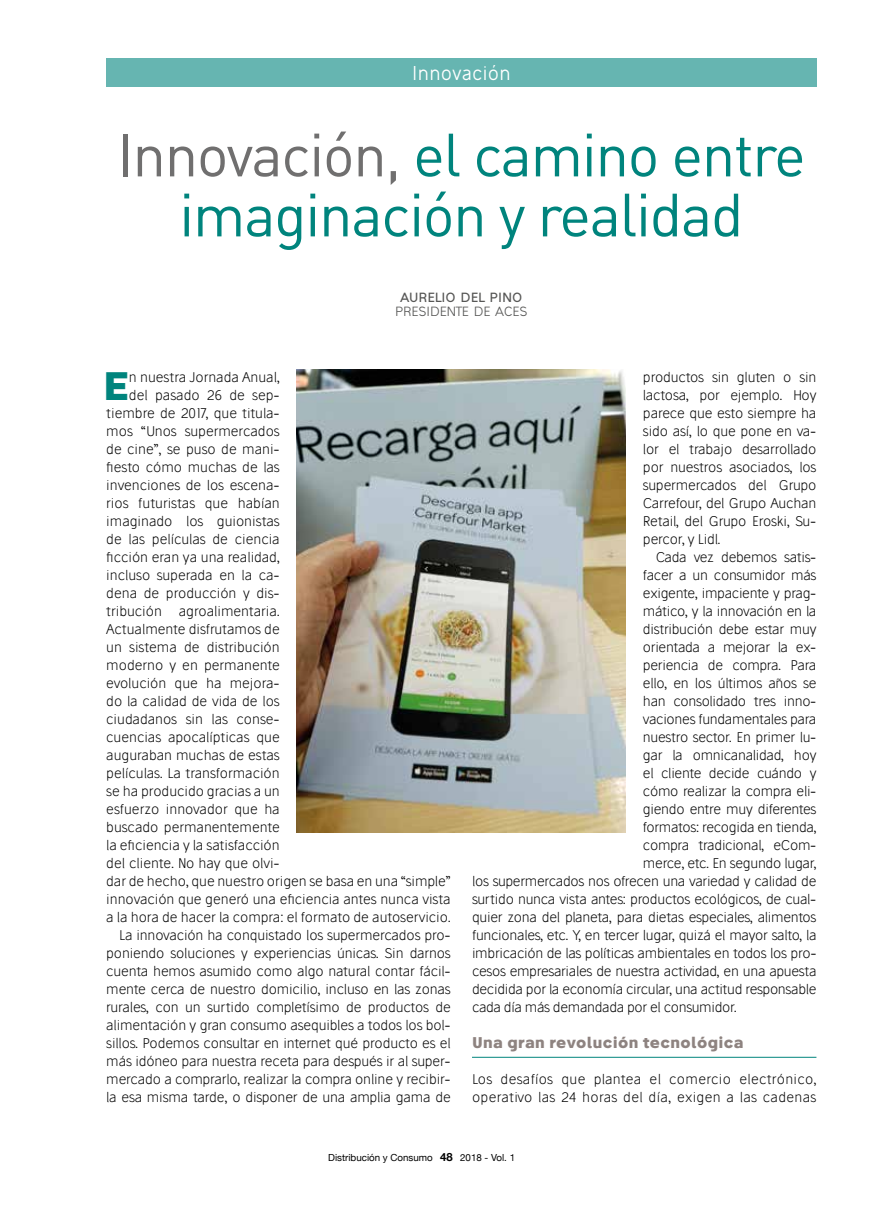
<style>
.page{position:relative;width:893px;height:1212px;background:#fff}
.page>*{position:absolute;margin:0;border:0;box-sizing:border-box;transform-origin:0 0}
.t1{font:60px/60px "DIN";letter-spacing:-.025em;color:#00847d;text-align:center}
.t2{font:700 38.4px "Stilu";color:#00847d}
.t3{font:18px "Ogonek";color:#fff}
.t4{font:700 15px "Stilu";letter-spacing:.025em;color:#8e8380}
.t5{font:300 13.5px/18px "Stilu";letter-spacing:-.01em;color:#000;text-align:justify}
.t6{font:300 13.5px/18px "Stilu";letter-spacing:.025em;color:#000}
.t7{font:12px "Ogonek";color:#575756}
.t8{font:700 12px "Ogonek";color:#575756}
.t9{font:9.75px "Helvetica Neue";color:#000}
.s1{color:#706f6f}
.s2{font-weight:700;font-size:11.25px}
</style>
<div class="page">
<hr style="left:472px;top:1057px;width:344px;height:1px;background:#00847d">
<img style="left:297px;top:370px;width:329px;height:462px">
<div style="left:106px;top:58px;width:710px;height:29px;background:#66b5b1"></div>
<h3 class="t3" style="left:412px;top:60px;width:100px">Innovación</h3>
<h1 class="t1" style="left:117px;top:124px;width:690px"><span class="s1">Innovación,</span> el camino entre imaginación y realidad</h1>
<p class="t8" style="left:400px;top:288px;width:124px">AURELIO DEL PINO</p>
<p class="t7" style="left:395px;top:303px;width:134px">PRESIDENTE DE ACES</p>
<h2 class="t2" style="left:103px;top:360px;width:27px">E</h2>
<p class="t5" style="left:129px;top:368px;width:152px">n nuestra Jornada Anual,</p>
<p class="t5" style="left:129px;top:386px;width:152px">del pasado 26 de sep-</p>
<p class="t5" style="left:106px;top:404px;width:175px">tiembre de 2017, que titula-</p>
<p class="t5" style="left:106px;top:422px;width:175px">mos “Unos supermercados</p>
<p class="t5" style="left:106px;top:440px;width:175px">de cine”, se puso de mani-</p>
<p class="t5" style="left:106px;top:458px;width:175px">fiesto cómo muchas de las</p>
<p class="t5" style="left:106px;top:476px;width:175px">invenciones de los escena-</p>
<p class="t5" style="left:106px;top:494px;width:175px">rios futuristas que habían</p>
<p class="t5" style="left:106px;top:512px;width:175px">imaginado los guionistas</p>
<p class="t5" style="left:106px;top:530px;width:175px">de las películas de ciencia</p>
<p class="t5" style="left:106px;top:548px;width:175px">ficción eran ya una realidad,</p>
<p class="t5" style="left:106px;top:566px;width:175px">incluso superada en la ca-</p>
<p class="t5" style="left:106px;top:584px;width:175px">dena de producción y dis-</p>
<p class="t5" style="left:106px;top:602px;width:175px">tribución agroalimentaria.</p>
<p class="t5" style="left:106px;top:620px;width:175px">Actualmente disfrutamos de</p>
<p class="t5" style="left:106px;top:638px;width:175px">un sistema de distribución</p>
<p class="t5" style="left:106px;top:656px;width:175px">moderno y en permanente</p>
<p class="t5" style="left:106px;top:674px;width:175px">evolución que ha mejora-</p>
<p class="t5" style="left:106px;top:692px;width:175px">do la calidad de vida de los</p>
<p class="t5" style="left:106px;top:710px;width:175px">ciudadanos sin las conse-</p>
<p class="t5" style="left:106px;top:728px;width:175px">cuencias apocalípticas que</p>
<p class="t5" style="left:106px;top:746px;width:175px">auguraban muchas de estas</p>
<p class="t5" style="left:106px;top:764px;width:175px">películas. La transformación</p>
<p class="t5" style="left:106px;top:782px;width:175px">se ha producido gracias a un</p>
<p class="t5" style="left:106px;top:800px;width:175px">esfuerzo innovador que ha</p>
<p class="t5" style="left:106px;top:818px;width:175px">buscado permanentemente</p>
<p class="t5" style="left:106px;top:836px;width:175px">la eficiencia y la satisfacción</p>
<p class="t5" style="left:106px;top:854px;width:175px">del cliente. No hay que olvi-</p>
<p class="t5" style="left:106px;top:872px;width:346px">dar de hecho, que nuestro origen se basa en una “simple”</p>
<p class="t5" style="left:106px;top:890px;width:346px">innovación que generó una eficiencia antes nunca vista</p>
<p class="t5" style="left:106px;top:908px;width:346px">a la hora de hacer la compra: el formato de autoservicio.</p>
<p class="t5" style="left:119px;top:926px;width:333px">La innovación ha conquistado los supermercados pro-</p>
<p class="t5" style="left:106px;top:944px;width:346px">poniendo soluciones y experiencias únicas. Sin darnos</p>
<p class="t5" style="left:106px;top:962px;width:346px">cuenta hemos asumido como algo natural contar fácil-</p>
<p class="t5" style="left:106px;top:980px;width:346px">mente cerca de nuestro domicilio, incluso en las zonas</p>
<p class="t5" style="left:106px;top:998px;width:346px">rurales, con un surtido completísimo de productos de</p>
<p class="t5" style="left:106px;top:1016px;width:346px">alimentación y gran consumo asequibles a todos los bol-</p>
<p class="t5" style="left:106px;top:1034px;width:346px">sillos. Podemos consultar en internet qué producto es el</p>
<p class="t5" style="left:106px;top:1052px;width:346px">más idóneo para nuestra receta para después ir al super-</p>
<p class="t5" style="left:106px;top:1070px;width:346px">mercado a comprarlo, realizar la compra online y recibir-</p>
<p class="t5" style="left:106px;top:1088px;width:346px">la esa misma tarde, o disponer de una amplia gama de</p>
<p class="t5" style="left:643px;top:368px;width:175px">productos sin gluten o sin lactosa, por ejemplo. Hoy parece que esto siempre ha sido así, lo que pone en va&shy;lor el trabajo desarrollado por nuestros asociados, los supermercados del Grupo Carrefour, del Grupo Auchan Retail, del Grupo Eroski, Su&shy;percor, y Lidl.</p>
<p class="t5" style="left:656px;top:548px;width:162px">Cada vez debemos satis-</p>
<p class="t5" style="left:643px;top:566px;width:175px">facer a un consumidor más</p>
<p class="t5" style="left:643px;top:584px;width:175px">exigente, impaciente y prag-</p>
<p class="t5" style="left:643px;top:602px;width:175px">mático, y la innovación en la</p>
<p class="t5" style="left:643px;top:620px;width:175px">distribución debe estar muy</p>
<p class="t5" style="left:643px;top:638px;width:175px">orientada a mejorar la ex-</p>
<p class="t5" style="left:643px;top:656px;width:175px">periencia de compra. Para</p>
<p class="t5" style="left:643px;top:674px;width:175px">ello, en los últimos años se</p>
<p class="t5" style="left:643px;top:692px;width:175px">han consolidado tres inno-</p>
<p class="t5" style="left:643px;top:710px;width:175px">vaciones fundamentales para</p>
<p class="t5" style="left:643px;top:728px;width:175px">nuestro sector. En primer lu-</p>
<p class="t5" style="left:643px;top:746px;width:175px">gar la omnicanalidad, hoy</p>
<p class="t5" style="left:643px;top:764px;width:175px">el cliente decide cuándo y</p>
<p class="t5" style="left:643px;top:782px;width:175px">cómo realizar la compra eli-</p>
<p class="t5" style="left:643px;top:800px;width:175px">giendo entre muy diferentes</p>
<p class="t5" style="left:643px;top:818px;width:175px">formatos: recogida en tienda,</p>
<p class="t5" style="left:643px;top:836px;width:175px">compra tradicional, eCom-</p>
<p class="t5" style="left:643px;top:854px;width:175px">merce, etc. En segundo lugar,</p>
<p class="t5" style="left:472px;top:872px;width:346px">los supermercados nos ofrecen una variedad y calidad de</p>
<p class="t5" style="left:472px;top:890px;width:346px">surtido nunca vista antes: productos ecológicos, de cual-</p>
<p class="t5" style="left:472px;top:908px;width:346px">quier zona del planeta, para dietas especiales, alimentos</p>
<p class="t5" style="left:472px;top:926px;width:346px">funcionales, etc. Y, en tercer lugar, quizá el mayor salto, la</p>
<p class="t5" style="left:472px;top:944px;width:346px">imbricación de las políticas ambientales en todos los pro-</p>
<p class="t5" style="left:472px;top:962px;width:346px">cesos empresariales de nuestra actividad, en una apuesta</p>
<p class="t5" style="left:472px;top:980px;width:346px">decidida por la economía circular, una actitud responsable</p>
<p class="t5" style="left:472px;top:998px;width:266px">cada día más demandada por el consumidor.</p>
<p class="t4" style="left:472px;top:1033px;width:273px">Una gran revolución tecnológica</p>
<p class="t6" style="left:472px;top:1070px;width:346px">Los desafíos que plantea el comercio electrónico, operativo las 24 horas del día, exigen a las cadenas</p>
<p class="t9" style="left:328px;top:1152px;width:188px">Distribución y Consumo <span class="s2">48</span> 2018 - Vol. 1</p>
</div>
